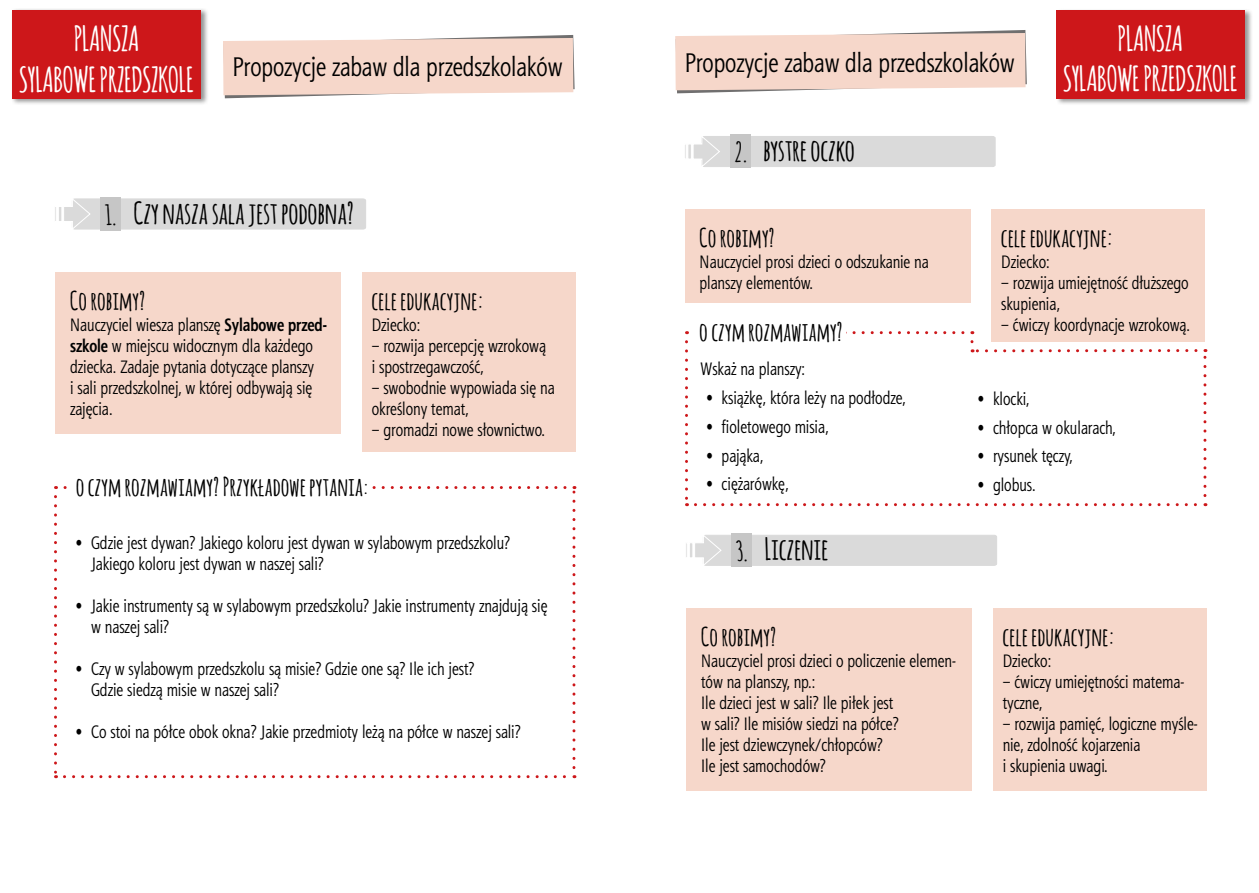
<style>
.page{position:relative;width:1259px;height:893px;background:#fff}
.page>*{position:absolute;margin:0;border:0;box-sizing:border-box;transform-origin:0 0}
.t1{font:700 33.9px/40.7px "Amatic";color:#fff;text-align:center}
.t2{font:700 30px "Amatic";letter-spacing:.01em;color:#000}
.t3{font:27px "Aerton Cnd EFN";color:#000}
.t4{font:700 27px "Amatic";color:#000}
.t5{font:700 25.5px "Amatic";letter-spacing:.02em;color:#000}
.t6{font:18px/21px "Aerton Cnd EFN";color:#000}
.s1{font-family:"Amatic";font-weight:700;font-size:33.9px;color:#fff}
.s2{font-weight:700}
.s3{font-size:22.5px}
</style>
<div class="page">
<svg style="left:685px;top:135px;width:310px;height:33px;background:#ddd"></svg>
<svg style="left:686px;top:535px;width:311px;height:32px;background:#dcdcdc"></svg>
<div style="left:56px;top:272px;width:285px;height:161px;background:#f6d7ca"></div>
<div style="left:685px;top:209px;width:285px;height:94px;background:#f6d7ca"></div>
<div style="left:686px;top:608px;width:286px;height:182px;background:#f6d7ca"></div>
<div style="left:361px;top:272px;width:214px;height:180px;background:#f6d7ca"></div>
<div style="left:991px;top:209px;width:214px;height:133px;background:#f6d7ca"></div>
<div style="left:992px;top:608px;width:214px;height:182px;background:#f6d7ca"></div>
<div style="left:1055px;top:8px;width:198px;height:98px;background:#000;opacity:.42"></div>
<div style="left:1056px;top:10px;width:188px;height:88px;background:#cd171a"></div>
<div style="left:11px;top:8px;width:198px;height:97px;background:#000;opacity:.42"></div>
<div style="left:12px;top:10px;width:188px;height:89px;background:#cd171a"></div>
<svg style="left:223px;top:35px;width:351px;height:63px;background:#f3d8cd"></svg>
<svg style="left:675px;top:30px;width:352px;height:63px;background:#f3d8cd"></svg>
<svg style="left:55px;top:198px;width:311px;height:32px;background:#dcdcdc"></svg>
<svg style="left:54px;top:497px;width:3px;height:281px"></svg>
<svg style="left:64px;top:775px;width:511px;height:3px"></svg>
<svg style="left:572px;top:486px;width:3px;height:282px"></svg>
<svg style="left:56px;top:486px;width:509px;height:3px"></svg>
<svg style="left:685px;top:342px;width:3px;height:164px"></svg>
<svg style="left:695px;top:503px;width:511px;height:3px"></svg>
<svg style="left:1203px;top:349px;width:3px;height:147px"></svg>
<svg style="left:972px;top:349px;width:224px;height:3px"></svg>
<svg style="left:970px;top:331px;width:3px;height:11px"></svg>
<svg style="left:686px;top:331px;width:277px;height:3px"></svg>
<div style="left:100px;top:197px;width:21px;height:33px;background:#c6c6c6"></div>
<div style="left:729px;top:134px;width:21px;height:33px;background:#c6c6c6"></div>
<div style="left:731px;top:533px;width:21px;height:33px;background:#c6c6c6"></div>
<div style="left:71px;top:483px;width:299px;height:30px;background:#fff"></div>
<div style="left:697px;top:317px;width:148px;height:30px;background:#fff"></div>
<h1 class="t1" style="left:74px;top:17px;width:66px">PLANSZA</h1>
<h3 class="t3" style="left:19px;top:51px;width:544px"><span class="s1">SYLABOWE PRZEDSZKOLE</span> Propozycje zabaw dla przedszkolaków</h3>
<h3 class="t3" style="left:685px;top:46px;width:331px">Propozycje zabaw dla przedszkolaków</h3>
<h3 class="t4" style="left:735px;top:133px;width:14px">2.</h3>
<h2 class="t2" style="left:763px;top:129px;width:93px">bystre oczko</h2>
<h1 class="t1" style="left:1063px;top:17px;width:176px">PLANSZA<br>SYLABOWE PRZEDSZKOLE</h1>
<h3 class="t4" style="left:105px;top:196px;width:13px">1.</h3>
<h2 class="t2" style="left:134px;top:192px;width:221px">Czy nasza sala jest podobna?</h2>
<h3 class="t5" style="left:70px;top:283px;width:77px">Co robimy?</h3>
<p class="t6" style="left:70px;top:315px;width:258px">Nauczyciel wiesza planszę <span class="s2">Sylabowe przed&shy;szkole</span> w miejscu widocznym dla każdego dziecka. Zadaje pytania dotyczące planszy<br>i sali przedszkolnej, w której odbywają się zajęcia.</p>
<h3 class="t5" style="left:372px;top:283px;width:113px">cele edukacyjne:</h3>
<p class="t6" style="left:372px;top:315px;width:50px">Dziecko:</p>
<p class="t6" style="left:372px;top:336px;width:176px">– rozwija percepcję wzrokową i spostrzegawczość,</p>
<p class="t6" style="left:372px;top:378px;width:184px">– swobodnie wypowiada się na określony temat,</p>
<p class="t6" style="left:372px;top:420px;width:175px">– gromadzi nowe słownictwo.</p>
<h3 class="t5" style="left:76px;top:468px;width:294px">o czym rozmawiamy? Przykładowe pytania<span class="s3">:</span></h3>
<p class="t6" style="left:91px;top:532px;width:420px;text-indent:-17px">• Gdzie jest dywan? Jakiego koloru jest dywan w sylabowym przedszkolu?<br>Jakiego koloru jest dywan w naszej sali?</p>
<p class="t6" style="left:91px;top:595px;width:458px;text-indent:-17px">• Jakie instrumenty są w sylabowym przedszkolu? Jakie instrumenty znajdują się w naszej sali?</p>
<p class="t6" style="left:91px;top:658px;width:385px;text-indent:-17px">• Czy w sylabowym przedszkolu są misie? Gdzie one są? Ile ich jest?<br>Gdzie siedzą misie w naszej sali?</p>
<p class="t6" style="left:75px;top:721px;width:448px">• Co stoi na półce obok okna? Jakie przedmioty leżą na półce w naszej sali?</p>
<h3 class="t5" style="left:699px;top:220px;width:77px">Co robimy?</h3>
<p class="t6" style="left:699px;top:252px;width:231px">Nauczyciel prosi dzieci o odszukanie na planszy elementów.</p>
<h3 class="t5" style="left:699px;top:314px;width:145px">o czym rozmawiamy?</h3>
<p class="t6" style="left:700px;top:358px;width:106px">Wskaż na planszy:</p>
<p class="t6" style="left:705px;top:387px;width:202px">• książkę, która leży na podłodze,</p>
<p class="t6" style="left:705px;top:416px;width:125px">• fioletowego misia,</p>
<p class="t6" style="left:705px;top:445px;width:60px">• pająka,</p>
<p class="t6" style="left:705px;top:473px;width:85px">• ciężarówkę,</p>
<h3 class="t4" style="left:736px;top:531px;width:14px">3.</h3>
<h2 class="t2" style="left:765px;top:527px;width:65px">Liczenie</h2>
<h3 class="t5" style="left:1001px;top:220px;width:113px">cele edukacyjne:</h3>
<p class="t6" style="left:1001px;top:252px;width:50px">Dziecko:</p>
<p class="t6" style="left:1001px;top:273px;width:189px">– rozwija umiejętność dłuższego skupienia,</p>
<p class="t6" style="left:1001px;top:315px;width:190px">– ćwiczy koordynacje wzrokową.</p>
<p class="t6" style="left:976px;top:388px;width:54px">• klocki,</p>
<p class="t6" style="left:976px;top:417px;width:141px">• chłopca w okularach,</p>
<p class="t6" style="left:976px;top:446px;width:98px">• rysunek tęczy,</p>
<p class="t6" style="left:976px;top:474px;width:61px">• globus.</p>
<h3 class="t5" style="left:701px;top:618px;width:77px">Co robimy?</h3>
<p class="t6" style="left:701px;top:650px;width:256px">Nauczyciel prosi dzieci o policzenie elemen&shy;tów na planszy, np.:<br>Ile dzieci jest w sali? Ile piłek jest<br>w sali? Ile misiów siedzi na półce?<br>Ile jest dziewczynek/chłopców?<br>Ile jest samochodów?</p>
<h3 class="t5" style="left:1002px;top:618px;width:113px">cele edukacyjne:</h3>
<p class="t6" style="left:1002px;top:650px;width:50px">Dziecko:</p>
<p class="t6" style="left:1002px;top:671px;width:183px">– ćwiczy umiejętności matema&shy;tyczne,</p>
<p class="t6" style="left:1002px;top:713px;width:197px">– rozwija pamięć, logiczne myśle&shy;nie, zdolność kojarzenia<br>i skupienia uwagi.</p>
</div>
